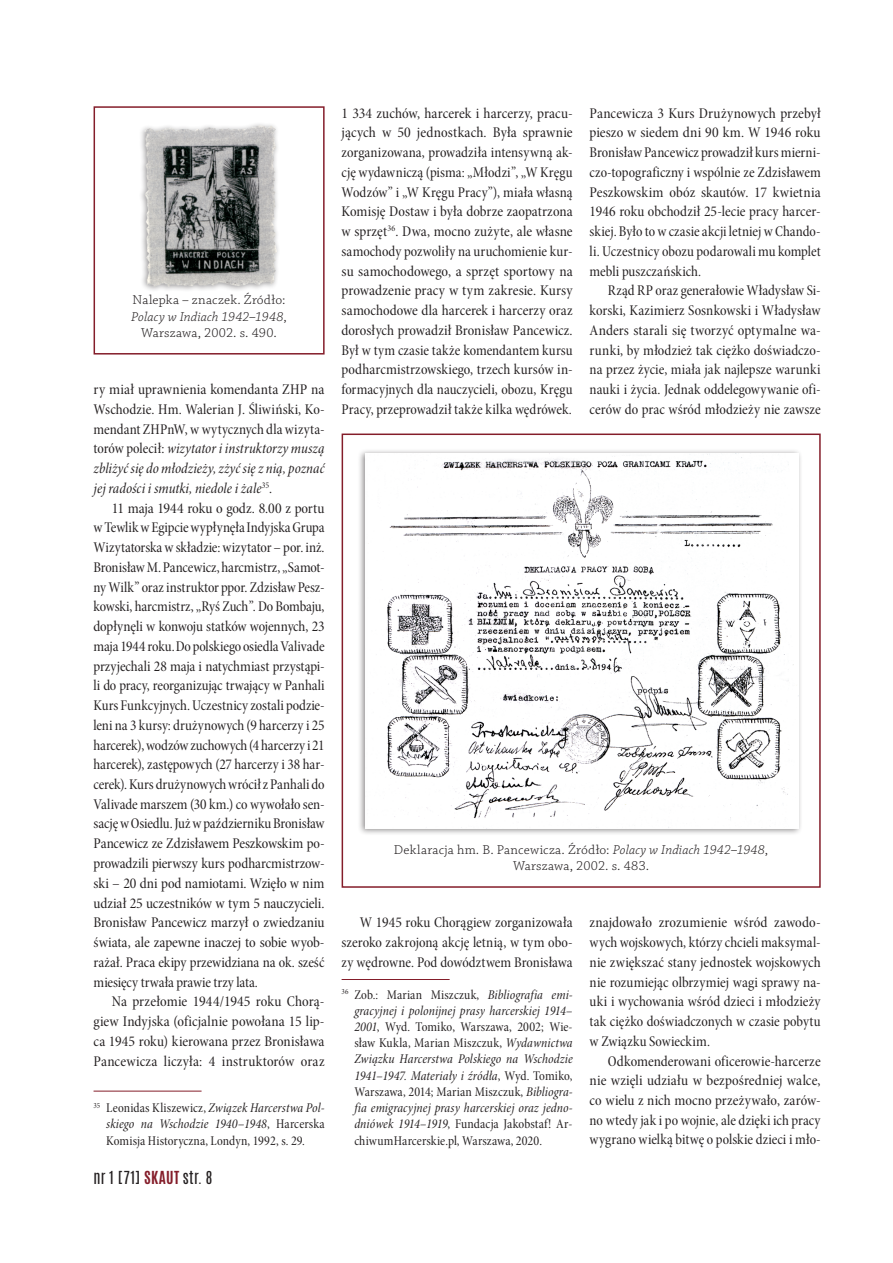
<style>
.page{position:relative;width:893px;height:1263px;background:#fff}
.page>*{position:absolute;margin:0;border:0;box-sizing:border-box;transform-origin:0 0}
.t1{font:15px/19.8px "Minion Pro Cn Subh";letter-spacing:.005em;color:#231f20;text-align:justify}
.t2{font:15px/19.8px "Minion Pro Cn It Subh";letter-spacing:.005em;color:#231f20;text-align:justify}
.t3{font:15px "Antonio";letter-spacing:.025em;color:#231f20}
.t4{font:13.5px/16.2px "Minion Pro Cn Subh";letter-spacing:.005em;color:#231f20}
.t5{font:13.5px/16.2px "Minion Pro Cn It Subh";letter-spacing:.01em;color:#231f20;text-align:right}
.t6{font:13.5px/16.2px "Chaparral Pro Light Capt";letter-spacing:.02em;color:#231f20;text-align:center}
.t7{font:13.5px "Chaparral Pro Light It Capt";letter-spacing:.005em;color:#231f20}
.s1{font-family:"Chaparral Pro Light Capt"}
.s2{font-family:"Minion Pro Cn Subh"}
.s3{font-weight:700;color:#841d2a}
.s4{font-family:"Chaparral Pro Light It Capt"}
.s5{font-family:"Minion Pro Cn It Subh"}
</style>
<div class="page">
<hr style="left:94px;top:1091px;width:108px;height:1px;background:#841d2a">
<div style="left:94px;top:106px;width:231px;height:248px;border:2px solid #841d2a"></div>
<hr style="left:342px;top:979px;width:108px;height:1px;background:#841d2a">
<div style="left:342px;top:433px;width:479px;height:455px;border:2px solid #841d2a"></div>
<div style="left:357px;top:448px;width:446px;height:387px;background:#231f20;opacity:.5"></div>
<img style="left:365px;top:453px;width:433px;height:375px">
<div style="left:138px;top:121px;width:143px;height:172px;background:#231f20;opacity:.5"></div>
<img style="left:144px;top:125px;width:133px;height:161px">
<p class="t6" style="left:133px;top:292px;width:154px">Nalepka – znaczek. Źródło:</p>
<p class="t7" style="left:131px;top:309px;width:157px">Polacy w Indiach 1942–1948<span class="s1">,</span></p>
<p class="t6" style="left:141px;top:325px;width:137px">Warszawa, 2002. s. 490.</p>
<p class="t1" style="left:94px;top:380px;width:233px">ry miał uprawnienia komendanta ZHP na Wschodzie. Hm. Walerian J. Śliwiński, Ko&shy;mendant ZHPnW, w wytycznych dla wizyta-</p>
<p class="t2" style="left:94px;top:439px;width:233px"><span class="s2">torów polecił:</span> wizytator i instruktorzy muszą zbliżyć się do młodzieży, zżyć się z nią, poznać jej radości i smutki, niedole i żale<sup>35</sup><span class="s2">.</span></p>
<p class="t1" style="left:94px;top:498px;width:233px;text-indent:18px">11 maja 1944 roku o godz. 8.00 z portu w Tewlik w Egipcie wypłynęła Indyjska Grupa Wizytatorska w składzie: wizytator – por. inż.<br>Bronisław M. Pancewicz, harcmistrz, „Samot&shy;ny Wilk” oraz instruktor ppor. Zdzisław Pesz&shy;kowski, harcmistrz, „Ryś Zuch”. Do Bombaju, dopłynęli w konwoju statków wojennych, 23 maja 1944 roku.Do polskiego osiedla Valivade przyjechali 28 maja i natychmiast przystąpi&shy;li do pracy, reorganizując trwający w Panhali Kurs Funkcyjnych. Uczestnicy zostali podzie&shy;leni na 3 kursy: drużynowych (9 harcerzy i 25 harcerek), wodzów zuchowych (4 harcerzy i 21 harcerek), zastępowych (27 harcerzy i 38 har&shy;cerek). Kurs drużynowych wrócił z Panhali do Valivade marszem (30 km.) co wywołało sen&shy;sację w Osiedlu. Już w październiku Bronisław Pancewicz ze Zdzisławem Peszkowskim po&shy;prowadzili pierwszy kurs podharcmistrzow&shy;ski – 20 dni pod namiotami. Wzięło w nim udział 25 uczestników w tym 5 nauczycieli.<br>Bronisław Pancewicz marzył o zwiedzaniu świata, ale zapewne inaczej to sobie wyob&shy;rażał. Praca ekipy przewidziana na ok. sześć miesięcy trwała prawie trzy lata.</p>
<p class="t1" style="left:94px;top:992px;width:233px;text-indent:18px">Na przełomie 1944/1945 roku Chorą&shy;giew Indyjska (oficjalnie powołana 15 lip&shy;ca 1945 roku) kierowana przez Bronisława Pancewicza liczyła: 4 instruktorów oraz</p>
<p class="t5" style="left:94px;top:1100px;width:233px"><sup>35</sup> <span class="s2">Leonidas Kliszewicz,</span> Związek Harcerstwa Pol&shy;skiego na Wschodzie 1940–1948<span class="s2">, Harcerska</span></p>
<p class="t4" style="left:106px;top:1132px;width:200px">Komisja Historyczna, Londyn, 1992, s. 29.</p>
<p class="t3" style="left:94px;top:1166px;width:120px">NR 1 [71] <span class="s3">SKAUT</span> STR. 8</p>
<p class="t1" style="left:342px;top:103px;width:233px">1 334 zuchów, harcerek i harcerzy, pracu&shy;jących w 50 jednostkach. Była sprawnie zorganizowana, prowadziła intensywną ak&shy;cję wydawniczą (pisma: „Młodzi”, „W Kręgu Wodzów” i „W Kręgu Pracy”), miała własną Komisję Dostaw i była dobrze zaopatrzona w sprzęt<sup>36</sup>. Dwa, mocno zużyte, ale własne samochody pozwoliły na uruchomienie kur&shy;su samochodowego, a sprzęt sportowy na prowadzenie pracy w tym zakresie. Kursy samochodowe dla harcerek i harcerzy oraz dorosłych prowadził Bronisław Pancewicz.<br>Był w tym czasie także komendantem kursu podharcmistrzowskiego, trzech kursów in&shy;formacyjnych dla nauczycieli, obozu, Kręgu Pracy, przeprowadził także kilka wędrówek.</p>
<p class="t1" style="left:590px;top:103px;width:233px">Pancewicza 3 Kurs Drużynowych przebył pieszo w siedem dni 90 km. W 1946 roku Bronisław Pancewicz prowadził kurs mierni&shy;czo-topograficzny i wspólnie ze Zdzisławem Peszkowskim obóz skautów. 17 kwietnia 1946 roku obchodził 25-lecie pracy harcer&shy;skiej. Było to w czasie akcji letniej w Chando&shy;li. Uczestnicy obozu podarowali mu komplet mebli puszczańskich.</p>
<p class="t1" style="left:590px;top:281px;width:233px;text-indent:18px">Rząd RP oraz generałowie Władysław Si&shy;korski, Kazimierz Sosnkowski i Władysław Anders starali się tworzyć optymalne wa&shy;runki, by młodzież tak ciężko doświadczo&shy;na przez życie, miała jak najlepsze warunki nauki i życia. Jednak oddelegowywanie ofi&shy;cerów do prac wśród młodzieży nie zawsze</p>
<p class="t6" style="left:394px;top:842px;width:376px">Deklaracja hm. B. Pancewicza. Źródło: <span class="s4">Polacy w Indiach 1942–1948</span>,<br>Warszawa, 2002. s. 483.</p>
<p class="t1" style="left:342px;top:913px;width:233px;text-indent:18px">W 1945 roku Chorągiew zorganizowała szeroko zakrojoną akcję letnią, w tym obo&shy;zy wędrowne. Pod dowództwem Bronisława</p>
<p class="t4" style="left:342px;top:986px;width:233px"><sup>36</sup> Zob.: Marian Miszczuk, <span class="s5">Bibliografia emi-</span></p>
<p class="t5" style="left:354px;top:1003px;width:220px">gracyjnej i polonijnej prasy harcerskiej 1914–</p>
<p class="t4" style="left:354px;top:1019px;width:220px"><span class="s5">2001</span>, Wyd. Tomiko, Warszawa, 2002; Wie&shy;sław Kukla, Marian Miszczuk, <span class="s5">Wydawnictwa</span></p>
<p class="t5" style="left:354px;top:1051px;width:220px;text-align:left">Związku Harcerstwa Polskiego na Wschodzie<br>1941–1947. Materiały i źródła<span class="s2">, Wyd. Tomiko,</span></p>
<p class="t4" style="left:354px;top:1084px;width:220px">Warszawa, 2014; Marian Miszczuk, <span class="s5">Bibliogra-</span></p>
<p class="t5" style="left:354px;top:1100px;width:220px">fia emigracyjnej prasy harcerskiej oraz jedno-</p>
<p class="t4" style="left:354px;top:1116px;width:220px"><span class="s5">dniówek 1914–1919</span>, Fundacja Jakobstaf! Ar&shy;chiwumHarcerskie.pl, Warszawa, 2020.</p>
<p class="t1" style="left:590px;top:913px;width:233px">znajdowało zrozumienie wśród zawodo&shy;wych wojskowych, którzy chcieli maksymal&shy;nie zwiększać stany jednostek wojskowych nie rozumiejąc olbrzymiej wagi sprawy na&shy;uki i wychowania wśród dzieci i młodzieży tak ciężko doświadczonych w czasie pobytu w Związku Sowieckim.</p>
<p class="t1" style="left:590px;top:1051px;width:233px;text-indent:18px">Odkomenderowani oficerowie-harcerze nie wzięli udziału w bezpośredniej walce, co wielu z nich mocno przeżywało, zarów&shy;no wtedy jak i po wojnie, ale dzięki ich pracy wygrano wielką bitwę o polskie dzieci i mło-</p>
</div>
